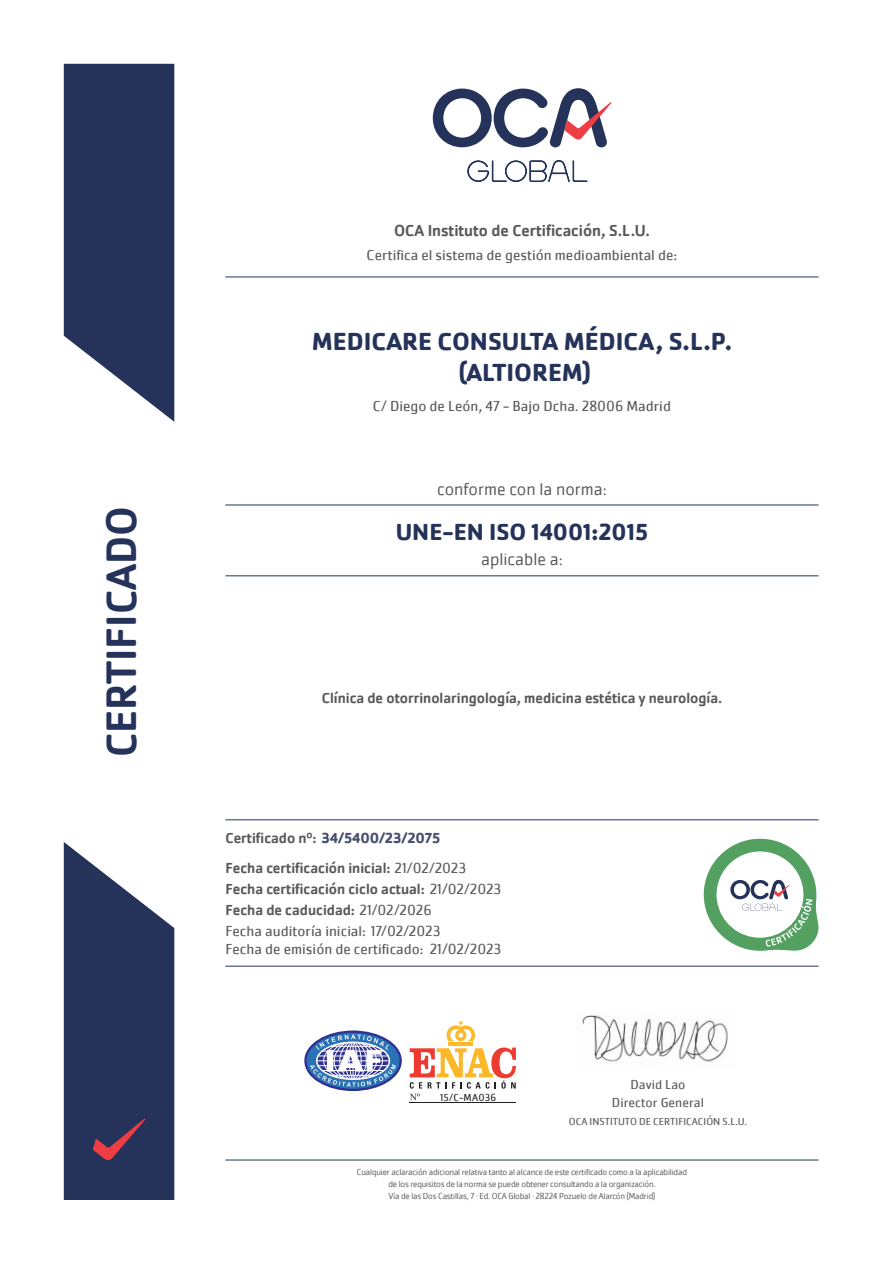
<style>
.page{position:relative;width:893px;height:1263px;background:#fff}
.page>*{position:absolute;margin:0;border:0;box-sizing:border-box;transform-origin:0 0}
.t1{font:500 43.95px "Cachet Pro";color:#25335a}
.t2{font:700 25.5px "Cachet Pro";color:#25335a}
.t3{font:700 24px "Cachet Pro";color:#25335a}
.t4{font:300 18px "Cachet Pro";color:#57585a}
.t5{font:500 16.5px "Cachet Pro";color:#57585a}
.t6{font:500 15px "Cachet Pro";color:#57585a}
.t7{font:15px "Cachet Pro";color:#57585a}
.t8{font:700 15px "Cachet Pro";color:#494e6e}
.t9{font:13.5px "Cachet Pro";color:#57585a}
.t10{font:10.5px "Cachet Pro";color:#57585a}
.t11{font:10.5px "Cachet Pro";letter-spacing:.025em;color:#231f20}
.t12{font:300 9px "Cachet Pro";letter-spacing:-.02em;color:#57585a}
.s1{font-weight:500;color:#57585a}
.s2{font-weight:400}
</style>
<div class="page">
<svg style="left:64px;top:64px;width:110px;height:358px;background:#3f4b6d"></svg>
<svg style="left:64px;top:842px;width:110px;height:358px;background:#414b6d"></svg>
<svg style="left:433px;top:88px;width:179px;height:59px"></svg>
<svg style="left:467px;top:160px;width:121px;height:22px"></svg>
<hr style="left:225px;top:277px;width:594px;height:1px;background:#25335a">
<hr style="left:225px;top:575px;width:594px;height:1px;background:#25335a">
<hr style="left:225px;top:505px;width:594px;height:1px;background:#25335a">
<hr style="left:225px;top:819px;width:594px;height:1px;background:#25335a">
<hr style="left:225px;top:966px;width:594px;height:1px;background:#25335a">
<hr style="left:225px;top:1160px;width:594px;height:1px;background:#25335a">
<svg style="left:704px;top:839px;width:115px;height:112px"></svg>
<hr style="left:449px;top:1042px;width:24px;height:4px;background:#fcb828">
<svg style="left:446px;top:1021px;width:29px;height:20px"></svg>
<hr style="left:410px;top:1102px;width:106px;height:1px;background:#231f20">
<svg style="left:410px;top:1047px;width:106px;height:53px"></svg>
<svg style="left:305px;top:1032px;width:96px;height:58px"></svg>
<div style="left:304px;top:1030px;width:98px;height:61px;border:2px solid #2e3092;border-radius:50%"></div>
<svg style="left:310px;top:1034px;width:86px;height:53px"></svg>
<img style="left:582px;top:1015px;width:146px;height:47px">
<p class="t1" style="left:96px;top:757px;width:253px;rotate:-90deg">CERTIFICADO</p>
<p class="t5" style="left:394px;top:221px;width:257px">OCA Instituto de Certificación, S.L.U.</p>
<p class="t7" style="left:367px;top:246px;width:312px">Certifica el sistema de gestión medioambiental de:</p>
<p class="t2" style="left:312px;top:326px;width:422px">MEDICARE CONSULTA MÉDICA, S.L.P.</p>
<p class="t2" style="left:458px;top:356px;width:134px">(ALTIOREM)</p>
<p class="t7" style="left:373px;top:397px;width:299px">C/ Diego de León, 47 - Bajo Dcha. 28006 Madrid</p>
<p class="t4" style="left:437px;top:479px;width:171px">conforme con la norma:</p>
<p class="t3" style="left:396px;top:517px;width:254px">UNE-EN ISO 14001:2015</p>
<p class="t4" style="left:481px;top:549px;width:83px">aplicable a:</p>
<p class="t6" style="left:322px;top:690px;width:402px">Clínica de otorrinolaringología, medicina estética y neurología.</p>
<p class="t8" style="left:225px;top:828px;width:217px"><span class="s1">Certificado nº:</span> 34/5400/23/2075</p>
<p class="t6" style="left:225px;top:859px;width:242px">Fecha certificación inicial: <span class="s2">21/02/2023</span></p>
<p class="t6" style="left:225px;top:880px;width:278px">Fecha certificación ciclo actual: <span class="s2">21/02/2023</span></p>
<p class="t6" style="left:225px;top:901px;width:208px">Fecha de caducidad: <span class="s2">21/02/2026</span></p>
<p class="t7" style="left:225px;top:922px;width:217px">Fecha auditoría inicial: 17/02/2023</p>
<p class="t7" style="left:225px;top:940px;width:278px">Fecha de emisión de certificado: 21/02/2023</p>
<p class="t11" style="left:440px;top:1091px;width:58px">15/C-MA036</p>
<p class="t9" style="left:630px;top:1076px;width:56px">David Lao</p>
<p class="t10" style="left:569px;top:1115px;width:180px">OCA INSTITUTO DE CERTIFICACIÓN S.L.U.</p>
<p class="t9" style="left:612px;top:1094px;width:93px">Director General</p>
<p class="t12" style="left:357px;top:1166px;width:332px">Cualquier aclaración adicional relativa tanto al alcance de este certificado como a la aplicabilidad</p>
<p class="t12" style="left:388px;top:1178px;width:269px">de los requisitos de la norma se puede obtener consultando a la organización.</p>
<p class="t12" style="left:388px;top:1190px;width:268px">Vía de las Dos Castillas, 7 · Ed. OCA Global · 28224 Pozuelo de Alarcón (Madrid)</p>
</div>
